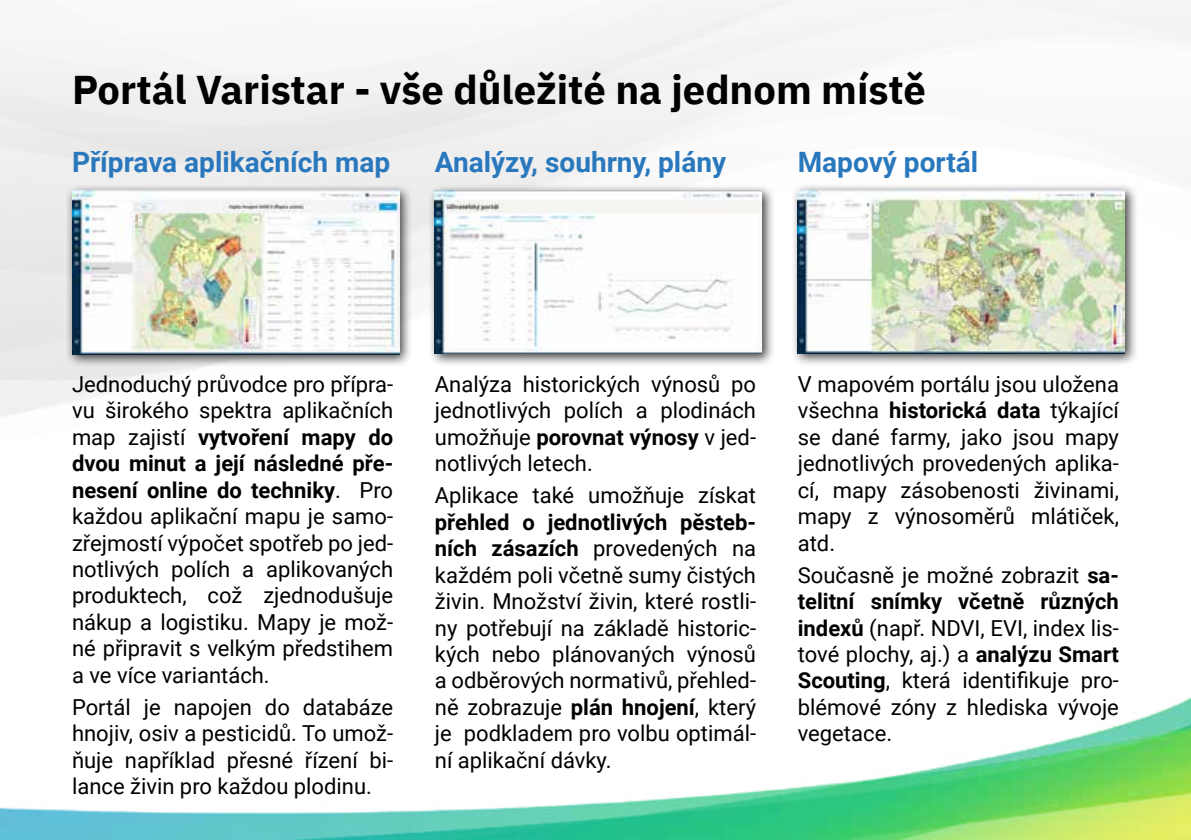
<style>
.page{position:relative;width:1191px;height:840px;background:#fff}
.page>*{position:absolute;margin:0;border:0;box-sizing:border-box;transform-origin:0 0}
.t1{font:700 40px "IBM Plex Sans";color:#000}
.t2{font:700 28px "Roboto";color:#2977bc}
.t3{font:22px/26.4px "Roboto";color:#000;text-align:justify}
.s1{font-weight:700}
</style>
<div class="page">
<img style="left:0;top:697px;width:1191px;height:142px">
<div style="left:65px;top:184px;width:347px;height:183px;background:#000;opacity:.75"></div>
<img style="left:72px;top:191px;width:327px;height:163px">
<div style="left:428px;top:184px;width:347px;height:183px;background:#000;opacity:.75"></div>
<img style="left:435px;top:191px;width:327px;height:162px">
<div style="left:791px;top:183px;width:347px;height:184px;background:#000;opacity:.75"></div>
<img style="left:797px;top:190px;width:327px;height:163px">
<h1 class="t1" style="left:72px;top:58px;width:855px">Portál Varistar - vše důležité na jednom místě</h1>
<p class="t2" style="left:72px;top:143px;width:320px">Příprava aplikačních map</p>
<p class="t2" style="left:435px;top:143px;width:293px">Analýzy, souhrny, plány</p>
<p class="t2" style="left:797px;top:143px;width:182px">Mapový portál</p>
<p class="t3" style="left:72px;top:370px;width:323px">Jednoduchý průvodce pro přípra&shy;vu širokého spektra aplikačních map zajistí <span class="s1">vytvoření mapy do dvou minut a její následné pře&shy;nesení online do techniky</span>. Pro každou aplikační mapu je samo&shy;zřejmostí výpočet spotřeb po jed&shy;notlivých polích a aplikovaných produktech, což zjednodušuje nákup a logistiku. Mapy je mož&shy;né připravit s velkým předstihem a ve více variantách.</p>
<p class="t3" style="left:72px;top:692px;width:323px">Portál je napojen do databáze hnojiv, osiv a pesticidů. To umož&shy;ňuje například přesné řízení bi&shy;lance živin pro každou plodinu.</p>
<p class="t3" style="left:435px;top:370px;width:323px">Analýza historických výnosů po jednotlivých polích a plodinách umožňuje <span class="s1">porovnat výnosy</span> v jed&shy;notlivých letech.</p>
<p class="t3" style="left:435px;top:481px;width:323px">Aplikace také umožňuje získat</p>
<p class="t3" style="left:435px;top:507px;width:323px"><span class="s1">přehled o jednotlivých pěsteb&shy;ních zásazích</span> provedených na každém poli včetně sumy čistých živin. Množství živin, které rostli&shy;ny potřebují na základě historic&shy;kých nebo plánovaných výnosů a odběrových normativů, přehled&shy;ně zobrazuje <span class="s1">plán hnojení</span>, který je podkladem pro volbu optimál&shy;ní aplikační dávky.</p>
<p class="t3" style="left:797px;top:370px;width:323px">V mapovém portálu jsou uložena všechna <span class="s1">historická data</span> týkající se dané farmy, jako jsou mapy jednotlivých provedených aplika&shy;cí, mapy zásobenosti živinami, mapy z výnosoměrů mlátiček, atd.</p>
<p class="t3" style="left:797px;top:560px;width:323px">Současně je možné zobrazit <span class="s1">sa&shy;telitní snímky včetně různých indexů</span> (např. NDVI, EVI, index lis&shy;tové plochy, aj.) a <span class="s1">analýzu Smart Scouting</span>, která identifikuje pro&shy;blémové zóny z hlediska vývoje vegetace.</p>
</div>
